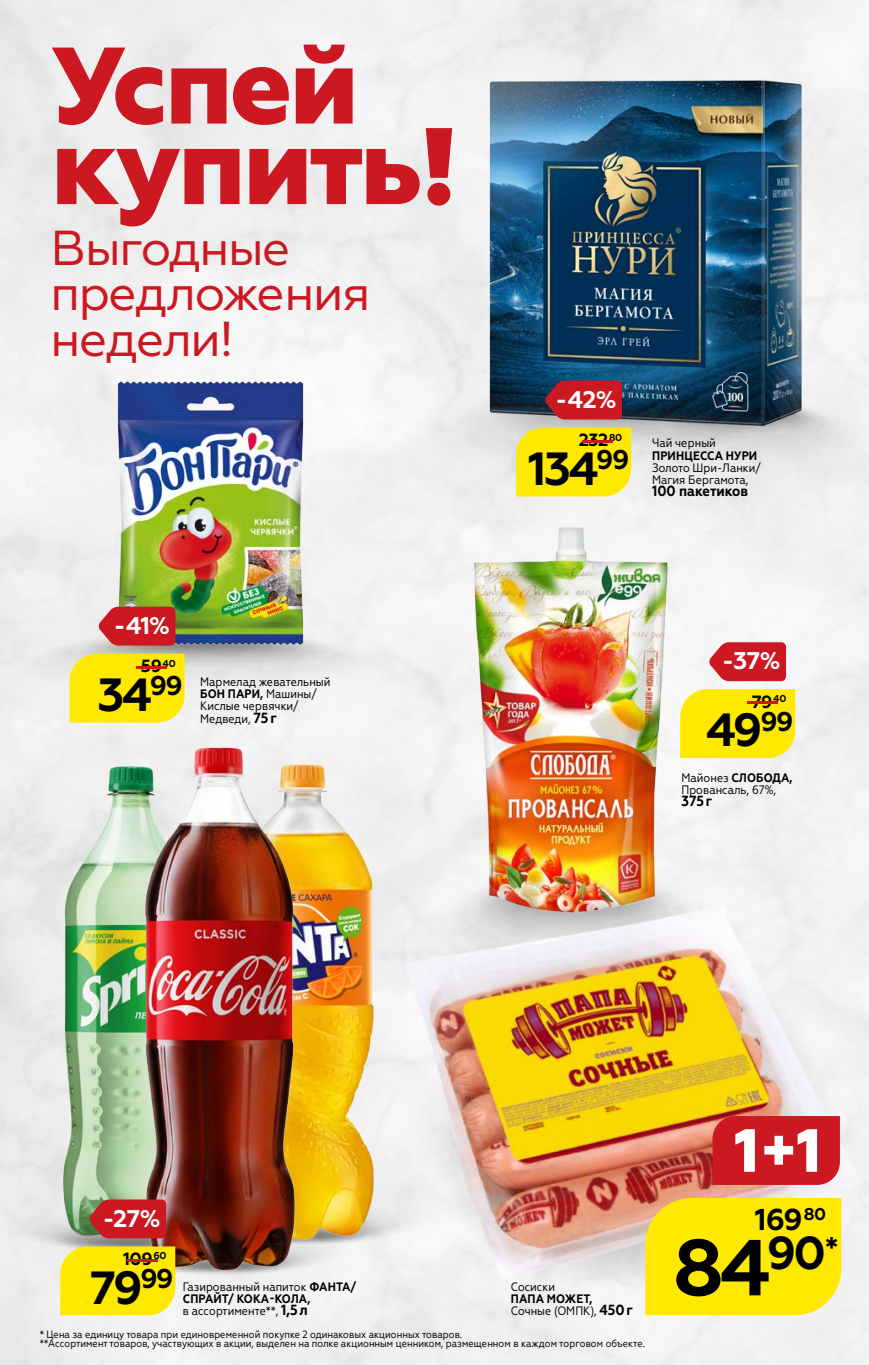
<style>
.page{position:relative;width:869px;height:1365px;background:#fff}
.page>*{position:absolute;margin:0;border:0;box-sizing:border-box;transform-origin:0 0}
.t1{font:800 108.5px/80.5px "Geometria";letter-spacing:-.03em;color:#cb1821}
.t2{font:700 79.1px "Geometria";color:#000}
.t3{font:49px/45.5px "Geometria";letter-spacing:-.03em;color:#cb1821}
.t4{font:700 46.38px "Geometria";letter-spacing:-.05em;color:#000}
.t5{font:700 30.1px "Geometria";color:#000}
.t6{font:700 24.15px "Geometria";color:#fff}
.t7{font:700 17.68px "Geometria";letter-spacing:-.03em;color:#000}
.t8{font:700 14.7px "Geometria Narrow";color:#000}
.t9{font:12.25px/12.2px "Geometria Narrow";color:#000}
.t10{font:10.5px/8.8px "Geometria Narrow";color:#000}
.t11{font:700 9.97px "Geometria";letter-spacing:-.03em;color:#000}
.s1{font-size:17.68px;color:#cb1821}
.s2{font-weight:700}
.s3{font-weight:700;font-size:14.7px}
</style>
<div class="page">
<div style="left:0;top:0;width:868px;height:1364px;background:#f0f0f0"></div>
<img style="left:372px;top:541px;width:395px;height:239px">
<img style="left:0;top:630px;width:440px;height:88px">
<img style="left:75px;top:377px;width:271px;height:271px">
<div style="left:762px;top:729px;width:106px;height:51px;background:#f1f1f1"></div>
<img style="left:307px;top:780px;width:561px;height:584px">
<div style="left:362px;top:373px;width:506px;height:168px;background:#f0f0f0"></div>
<img style="left:631px;top:400px;width:237px;height:76px">
<img style="left:459px;top:63px;width:373px;height:373px">
<img style="left:432px;top:1177px;width:35px;height:69px">
<img style="left:360px;top:755px;width:72px;height:493px">
<img style="left:1px;top:755px;width:79px;height:428px">
<img style="left:0;top:1183px;width:80px;height:69px">
<img style="left:60px;top:1206px;width:328px;height:69px">
<img style="left:80px;top:741px;width:280px;height:533px">
<div style="left:60px;top:1246px;width:115px;height:69px;background:#ffe900"></div>
<svg style="left:89px;top:1199px;width:77px;height:39px;background:#c12528"></svg>
<div style="left:70px;top:653px;width:114px;height:69px;background:#ffe900"></div>
<svg style="left:98px;top:606px;width:77px;height:39px;background:#cc2e34"></svg>
<div style="left:516px;top:427px;width:115px;height:69px;background:#ffe900"></div>
<svg style="left:544px;top:380px;width:77px;height:39px;background:#b71e29"></svg>
<div style="left:679px;top:689px;width:115px;height:69px;background:#ffe900"></div>
<svg style="left:708px;top:642px;width:77px;height:39px;background:#cf3038"></svg>
<svg style="left:712px;top:1115px;width:127px;height:69px"></svg>
<div style="left:645px;top:1197px;width:195px;height:118px;background:#ffe900"></div>
<p class="t1" style="left:51px;top:48px;width:409px">Успей купить!</p>
<p class="t3" style="left:51px;top:225px;width:321px">Выгодные предложения недели!</p>
<p class="t6" style="left:114px;top:611px;width:58px">-41%</p>
<p class="t11" style="left:127px;top:657px;width:50px"><span class="s1">-</span>40</p>
<p class="t7" style="left:141px;top:655px;width:23px">59</p>
<p class="t4" style="left:97px;top:667px;width:87px">34<sup>99</sup></p>
<p class="t9" style="left:200px;top:675px;width:132px">Мармелад жевательный<br><span class="s2">БОН ПАРИ,</span> Машины/<br>Кислые червячки/<br>Медведи, <span class="s3">75г</span></p>
<p class="t6" style="left:555px;top:385px;width:63px">-42%</p>
<p class="t11" style="left:573px;top:431px;width:50px"><span class="s1">-</span>80</p>
<p class="t7" style="left:578px;top:429px;width:31px">232</p>
<p class="t4" style="left:528px;top:441px;width:103px">134<sup>99</sup></p>
<p class="t9" style="left:651px;top:437px;width:110px">Чай черный<br><span class="s2">ПРИНЦЕССА НУРИ<br></span>Золото Шри-Ланки/<br>Магия Бергамота,</p>
<p class="t8" style="left:651px;top:482px;width:98px">100 пакетиков</p>
<p class="t6" style="left:721px;top:646px;width:60px">-37%</p>
<p class="t11" style="left:737px;top:692px;width:50px"><span class="s1">-</span>40</p>
<p class="t7" style="left:751px;top:691px;width:22px">79</p>
<p class="t4" style="left:705px;top:702px;width:89px">49<sup>99</sup></p>
<p class="t9" style="left:681px;top:771px;width:112px">Майонез <span class="s2">СЛОБОДА,<br></span>Провансаль, 67%,</p>
<p class="t8" style="left:681px;top:792px;width:32px">375г</p>
<p class="t6" style="left:103px;top:1203px;width:59px">-27%</p>
<p class="t11" style="left:118px;top:1249px;width:50px"><span class="s1">-</span>60</p>
<p class="t7" style="left:123px;top:1248px;width:31px">109</p>
<p class="t4" style="left:90px;top:1259px;width:85px">79<sup>99</sup></p>
<p class="t9" style="left:183px;top:1280px;width:175px">Газированный напиток <span class="s2">ФАНТА/<br>СПРАЙТ/ КОКА-КОЛА,<br></span>в ассортименте**, <span class="s3">1,5л</span></p>
<p class="t9" style="left:510px;top:1280px;width:124px">Сосиски<br><span class="s2">ПАПА МОЖЕТ,<br></span>Сочные (ОМПК), <span class="s3">450г</span></p>
<p class="t5" style="left:754px;top:1201px;width:73px">169<sup>80</sup></p>
<p class="t2" style="left:673px;top:1220px;width:166px">84<sup>90</sup><sup>*</sup></p>
<p class="t10" style="left:40px;top:1329px;width:606px">* Цена за единицу товара при единовременной покупке 2 одинаковых акционных товаров.<br>**Ассортимент товаров, участвующих в акции, выделен на полке акционным ценником, размещенном в каждом торговом объекте.</p>
</div>
